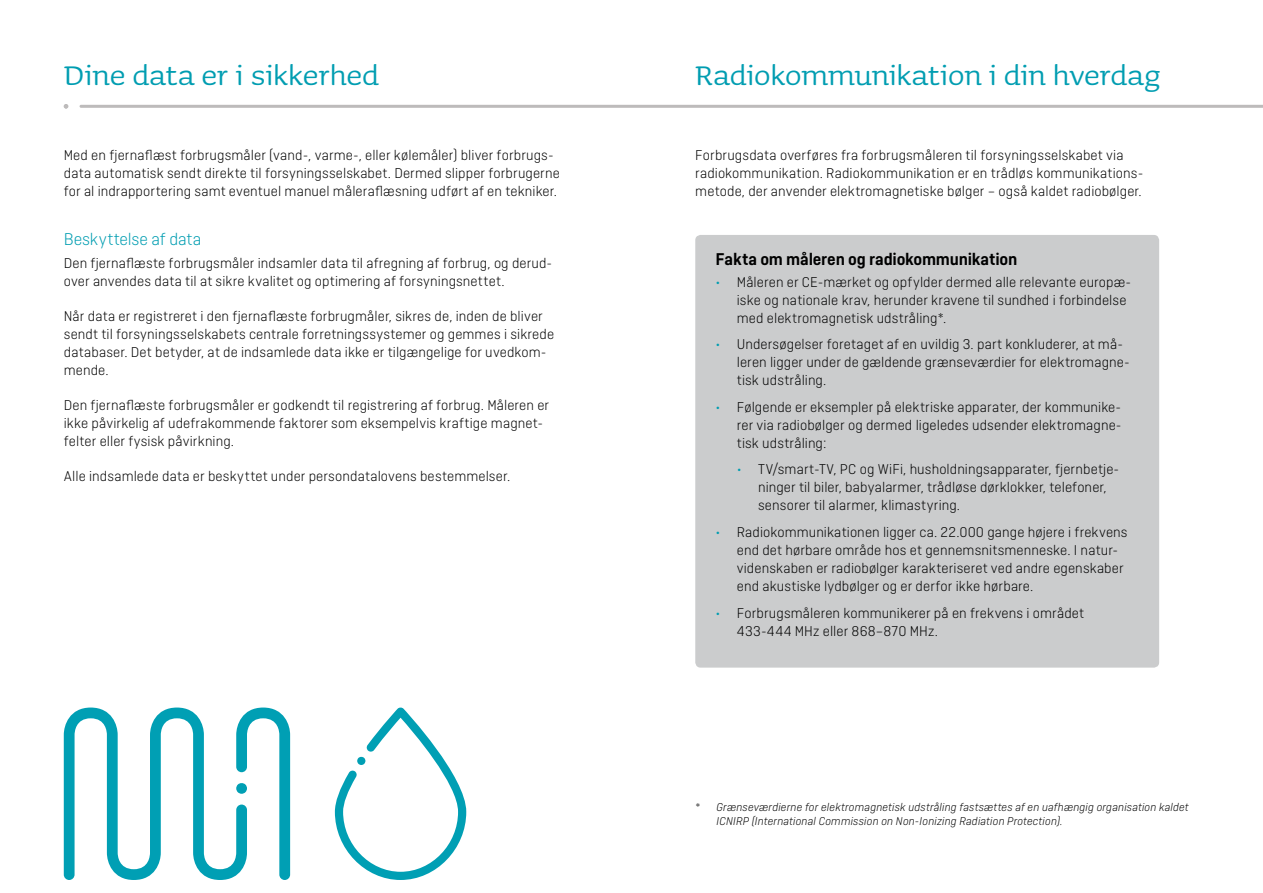
<style>
.page{position:relative;width:1263px;height:893px;background:#fff}
.page>*{position:absolute;margin:0;border:0;box-sizing:border-box;transform-origin:0 0}
.t1{font:36px "Sauna Pro";letter-spacing:-.005em;color:#009db1}
.t2{font:600 18px "Ciutadella";letter-spacing:-.01em;color:#000}
.t3{font:300 18px "Ciutadella";letter-spacing:-.005em;color:#009db1}
.t4{font:300 15px/18px "Ciutadella";letter-spacing:.005em;color:#000}
.t5{font:italic 300 12px/13.5px "Ciutadella";letter-spacing:.015em;color:#000}
.s1{color:#009db1}
</style>
<div class="page">
<div style="left:695px;top:235px;width:464px;height:433px;background:#cbcccd;border-radius:5px"></div>
<svg style="left:64px;top:104px;width:1199px;height:5px"></svg>
<svg style="left:335px;top:707px;width:131px;height:173px"></svg>
<svg style="left:64px;top:707px;width:226px;height:173px"></svg>
<h1 class="t1" style="left:64px;top:56px;width:317px">Dine data er i sikkerhed</h1>
<h1 class="t1" style="left:695px;top:56px;width:467px">Radiokommunikation i din hverdag</h1>
<p class="t4" style="left:64px;top:146px;width:498px">Med en fjernaflæst forbrugsmåler (vand-, varme-, eller kølemåler) bliver forbrugs&shy;data automatisk sendt direkte til forsyningsselskabet. Dermed slipper forbrugerne for al indrapportering samt eventuel manuel måleraflæsning udført af en tekniker.</p>
<p class="t3" style="left:64px;top:230px;width:139px">Beskyttelse af data</p>
<p class="t4" style="left:64px;top:254px;width:490px">Den fjernaflæste forbrugsmåler indsamler data til afregning af forbrug, og derud&shy;over anvendes data til at sikre kvalitet og optimering af forsyningsnettet.</p>
<p class="t4" style="left:64px;top:307px;width:492px">Når data er registreret i den fjernaflæste forbrugmåler, sikres de, inden de bliver sendt til forsyningsselskabets centrale forretningssystemer og gemmes i sikrede databaser. Det betyder, at de indsamlede data ikke er tilgængelige for uvedkom&shy;mende.</p>
<p class="t4" style="left:64px;top:396px;width:487px">Den fjernaflæste forbrugsmåler er godkendt til registrering af forbrug. Måleren er ikke påvirkelig af udefrakommende faktorer som eksempelvis kraftige magnet&shy;felter eller fysisk påvirkning.</p>
<p class="t4" style="left:64px;top:467px;width:448px">Alle indsamlede data er beskyttet under persondatalovens bestemmelser.</p>
<p class="t4" style="left:695px;top:146px;width:450px">Forbrugsdata overføres fra forbrugsmåleren til forsyningsselskabet via radiokommunikation. Radiokommunikation er en trådløs kommunikations&shy;metode, der anvender elektromagnetiske bølger – også kaldet radiobølger.</p>
<p class="t2" style="left:715px;top:249px;width:303px">Fakta om måleren og radiokommunikation</p>
<p class="t4" style="left:737px;top:273px;width:396px;text-indent:-21px"><span class="s1">•</span> Måleren er CE-mærket og opfylder dermed alle relevante europæ&shy;iske og nationale krav, herunder kravene til sundhed i forbindelse med elektromagnetisk udstråling*.</p>
<p class="t4" style="left:737px;top:335px;width:394px;text-indent:-21px"><span class="s1">•</span> Undersøgelser foretaget af en uvildig 3. part konkluderer, at må&shy;leren ligger under de gældende grænseværdier for elektromagne&shy;tisk udstråling.</p>
<p class="t4" style="left:737px;top:398px;width:386px;text-align:justify;text-indent:-21px"><span class="s1">•</span> Følgende er eksempler på elektriske apparater, der kommunike&shy;rer via radiobølger og dermed ligeledes udsender elektromagne&shy;tisk udstråling:</p>
<p class="t4" style="left:758px;top:460px;width:363px;text-indent:-21px"><span class="s1">•</span> TV/smart-TV, PC og WiFi, husholdningsapparater, fjernbetje&shy;ninger til biler, babyalarmer, trådløse dørklokker, telefoner, sensorer til alarmer, klimastyring.</p>
<p class="t4" style="left:737px;top:523px;width:392px;text-indent:-21px"><span class="s1">•</span> Radiokommunikationen ligger ca. 22.000 gange højere i frekvens end det hørbare område hos et gennemsnitsmenneske. I natur&shy;videnskaben er radiobølger karakteriseret ved andre egenskaber end akustiske lydbølger og er derfor ikke hørbare.</p>
<p class="t4" style="left:737px;top:603px;width:349px;text-indent:-21px"><span class="s1">•</span> Forbrugsmåleren kommunikerer på en frekvens i området<br>433-444 MHz eller 868–870 MHz.</p>
<p class="t5" style="left:716px;top:800px;width:474px;text-indent:-21px">* Grænseværdierne for elektromagnetisk udstråling fastsættes af en uafhængig organisation kaldet<br>ICNIRP (International Commission on Non-Ionizing Radiation Protection).</p>
</div>
